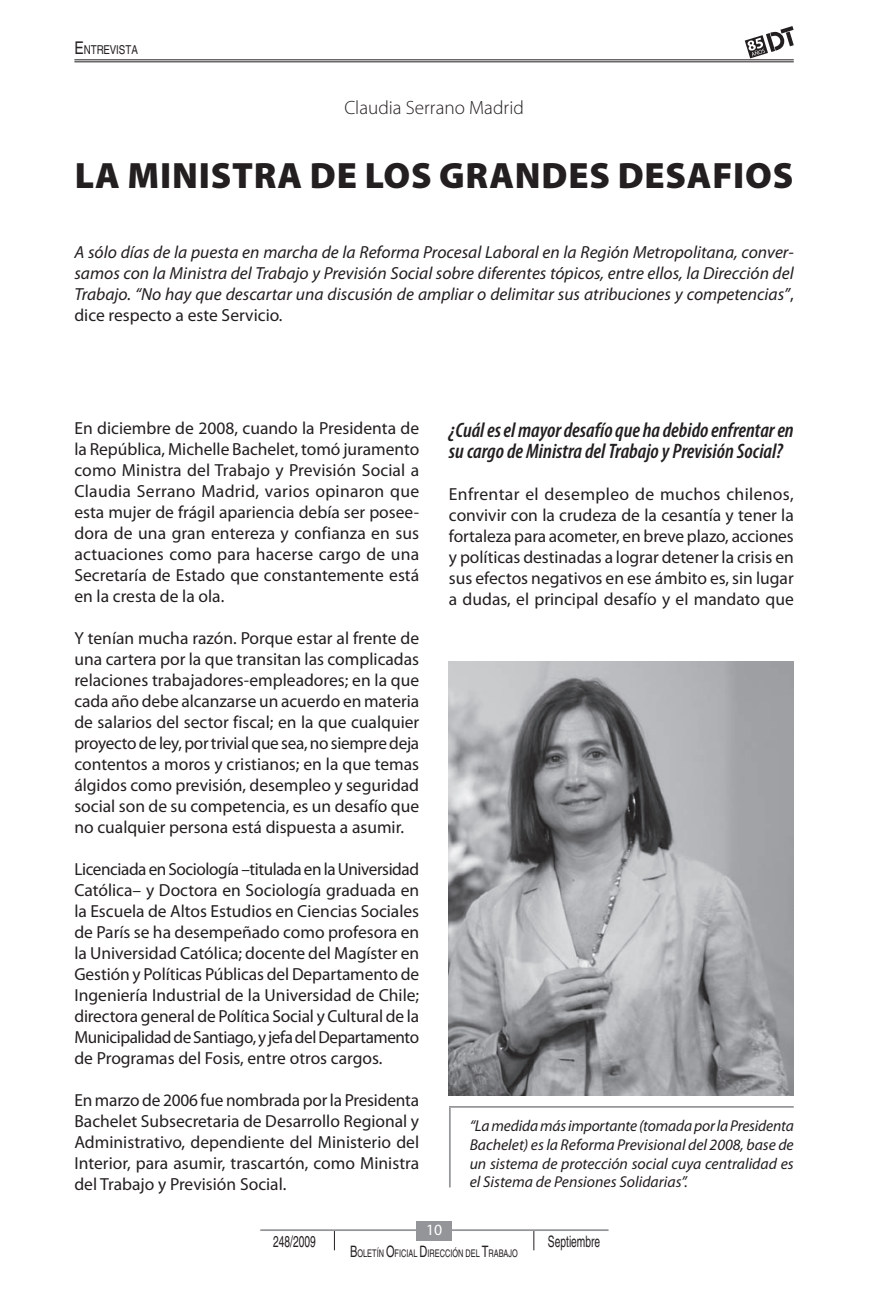
<style>
.page{position:relative;width:893px;height:1290px;background:#fff}
.page>*{position:absolute;margin:0;border:0;box-sizing:border-box;transform-origin:0 0}
.t1{font:900 36.75px "Myriad Pro";letter-spacing:.02em;color:#231f20}
.t2{font:italic 600 condensed 21px/21px "Myriad Pro";color:#231f20}
.t3{font:300 19.25px "Myriad Pro";color:#231f20}
.t4{font:17.5px/21px "Myriad Pro";color:#231f20;text-align:justify}
.t5{font:italic 17.5px/21px "Myriad Pro";color:#231f20;text-align:justify}
.t6{font:italic 15.75px/18.9px "Myriad Pro";color:#231f20;text-align:justify}
.t7{font:15.75px "Helvetica LT Std";color:#231f20;scale:.65 1}
.t8{font:15.75px "Myriad Pro";color:#fff}
.t9{font:12.25px "Helvetica LT Std";color:#231f20;scale:.8 1}
.t10{font:10.5px "Helvetica LT Std";color:#231f20;scale:.7 1}
.s1{font-size:17.5px}
.s2{font-style:normal}
.s3{font-size:15.75px}
</style>
<div class="page">
<svg style="left:334px;top:1231px;width:1px;height:19px"></svg>
<svg style="left:533px;top:1231px;width:1px;height:19px"></svg>
<hr style="left:260px;top:1229px;width:349px;height:2px;background:#939598">
<div style="left:416px;top:1221px;width:36px;height:19px;background:#939598"></div>
<hr style="left:74px;top:62px;width:720px;height:1px;background:#231f20">
<hr style="left:74px;top:60px;width:720px;height:1px;background:#231f20">
<svg style="left:745px;top:26px;width:49px;height:32px"></svg>
<hr style="left:449px;top:1106px;width:345px;height:2px;background:#95979a">
<hr style="left:449px;top:1108px;width:2px;height:79px;background:#95979a">
<img style="left:449px;top:661px;width:345px;height:434px">
<p class="t9" style="left:74px;top:42px;width:81px"><span class="s1">E</span> NTREVI STA</p>
<p class="t3" style="left:344px;top:97px;width:181px">Claudia Serrano Madrid</p>
<h1 class="t1" style="left:75px;top:154px;width:720px">LA MINISTRA DE LOS GRANDES DESAFIOS</h1>
<p class="t5" style="left:74px;top:242px;width:721px">A sólo días de la puesta en marcha de la Reforma Procesal Laboral en la Región Metropolitana, conver&shy;samos con la Ministra del Trabajo y Previsión Social sobre diferentes tópicos, entre ellos, la Dirección del Trabajo. “No hay que descartar una discusión de ampliar o delimitar sus atribuciones y competencias”<span class="s2">, dice respecto a este Servicio.</span></p>
<p class="t4" style="left:74px;top:418px;width:346px">En diciembre de 2008, cuando la Presidenta de la República, Michelle Bachelet, tomó juramento como Ministra del Trabajo y Previsión Social a Claudia Serrano Madrid, varios opinaron que esta mujer de frágil apariencia debía ser posee&shy;dora de una gran entereza y confianza en sus actuaciones como para hacerse cargo de una Secretaría de Estado que constantemente está en la cresta de la ola.</p>
<p class="t4" style="left:74px;top:628px;width:346px">Y tenían mucha razón. Porque estar al frente de una cartera por la que transitan las complicadas relaciones trabajadores-empleadores; en la que cada año debe alcanzarse un acuerdo en materia de salarios del sector fiscal; en la que cualquier proyectode ley,portrivialque sea,nosiempredeja contentos a moros y cristianos; en la que temas álgidos como previsión, desempleo y seguridad social son de su competencia, es un desafío que no cualquier persona está dispuesta a asumir.</p>
<p class="t4" style="left:74px;top:859px;width:346px">LicenciadaenSociología–tituladaenlaUniversidad Católica– y Doctora en Sociología graduada en la Escuela de Altos Estudios en Ciencias Sociales de París se ha desempeñado como profesora en la Universidad Católica; docente del Magíster en Gestión y Políticas Públicas del Departamento de Ingeniería Industrial de la Universidad de Chile; directora general de Política Social y Cultural de la MunicipalidaddeSantiago,yjefadelDepartamento de Programas del Fosis, entre otros cargos.</p>
<p class="t4" style="left:74px;top:1090px;width:346px">En marzo de 2006 fue nombrada por la Presidenta Bachelet Subsecretaria de Desarrollo Regional y Administrativo, dependiente del Ministerio del Interior, para asumir, trascartón, como Ministra del Trabajo y Previsión Social.</p>
<p class="t2" style="left:449px;top:420px;width:346px">¿Cuál es el mayor desafío que ha debido enfrentar en su cargo de Ministra del Trabajo y Previsión Social?</p>
<p class="t4" style="left:449px;top:484px;width:346px">Enfrentar el desempleo de muchos chilenos, convivir con la crudeza de la cesantía y tener la fortaleza para acometer, en breve plazo, acciones y políticas destinadas a lograr detener la crisis en sus efectos negativos en ese ámbito es, sin lugar a dudas, el principal desafío y el mandato que</p>
<p class="t6" style="left:470px;top:1116px;width:326px">“La medida más importante (tomada por la Presidenta Bachelet) es la Reforma Previsional del 2008, base de un sistema de protección social cuya centralidad es el Sistema de Pensiones Solidarias”.</p>
<p class="t8" style="left:426px;top:1221px;width:18px">10</p>
<p class="t7" style="left:273px;top:1232px;width:67px">248/2009</p>
<p class="t7" style="left:548px;top:1232px;width:82px">Septiembre</p>
<p class="t10" style="left:350px;top:1247px;width:241px"><span class="s3">B</span>OLETÍN <span class="s3">O</span>FICIAL <span class="s3">D</span>IRECCIÓN DEL <span class="s3">T</span>RABAJO</p>
</div>
